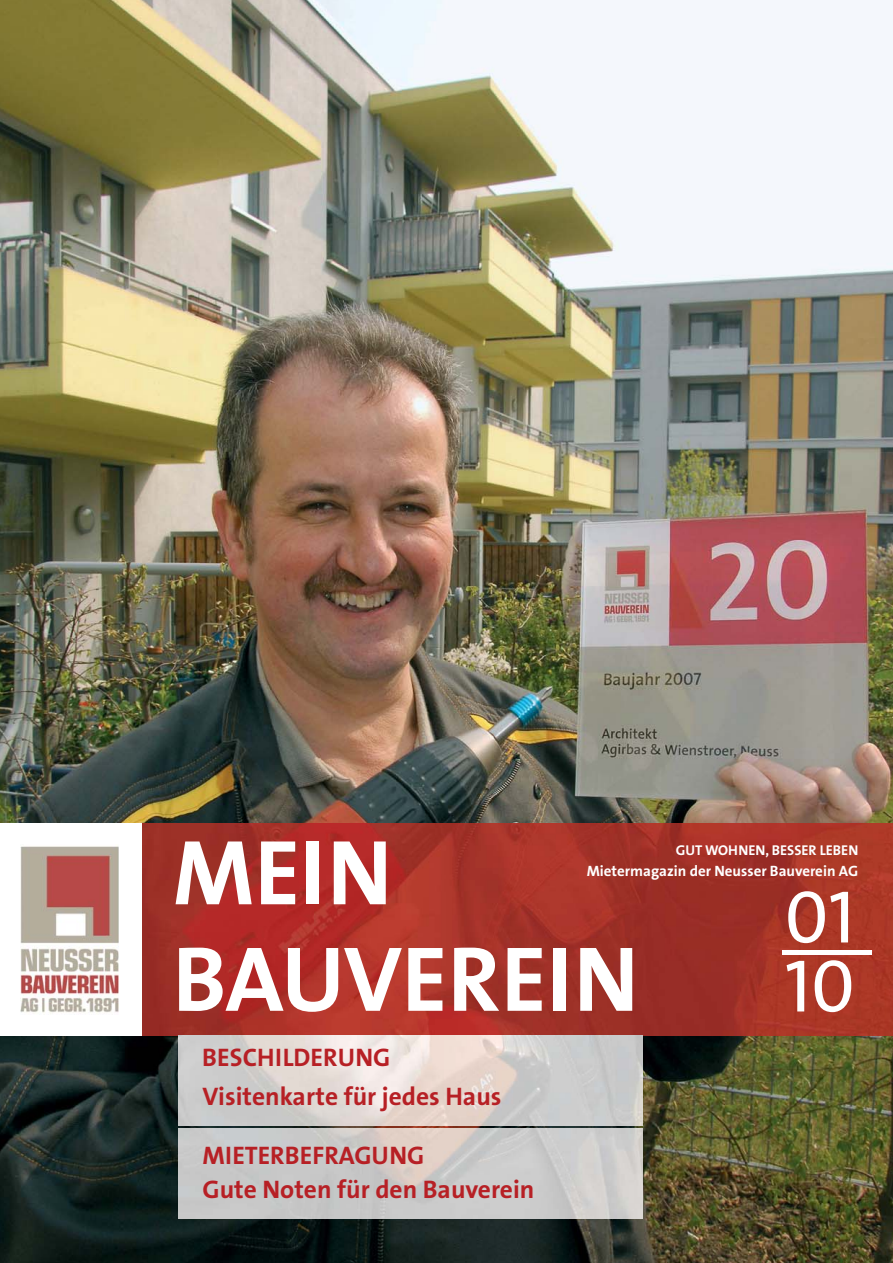
<style>
.page{position:relative;width:893px;height:1263px;background:#fff}
.page>*{position:absolute;margin:0;border:0;box-sizing:border-box;transform-origin:0 0}
.t1{font:93px/106.5px "The Sans Bold Caps";color:#fff}
.t2{font:75px/69px "The Sans Caps";color:#fff}
.t3{font:700 25.5px "The Sans B7";color:#b72025}
.t4{font:25.5px "The Sans Bold Caps";color:#b72025}
.t5{font:700 15px "The Sans B7";color:#fff}
.t6{font:14.25px "The Sans Bold Caps";color:#fff}
</style>
<div class="page">
<img style="left:0;top:0;width:893px;height:1263px">
<img style="left:141px;top:823px;width:752px;height:213px">
<div style="left:0;top:823px;width:141px;height:213px;background:#fff"></div>
<img style="left:20px;top:846px;width:98px;height:168px">
<img style="left:179px;top:1036px;width:463px;height:89px">
<img style="left:179px;top:1129px;width:463px;height:89px">
<hr style="left:782px;top:951px;width:89px;height:4px;background:#fff">
<h1 class="t1" style="left:173px;top:819px;width:468px">MEIN<br>BAUVEREIN</h1>
<p class="t6" style="left:676px;top:841px;width:184px">GUT WOHNEN, BESSER LEBEN</p>
<p class="t5" style="left:587px;top:863px;width:273px">Mietermagazin der Neusser Bauverein AG</p>
<h2 class="t2" style="left:785px;top:882px;width:72px">01<br>10</h2>
<p class="t4" style="left:202px;top:1042px;width:190px">BESCHILDERUNG</p>
<p class="t3" style="left:203px;top:1084px;width:300px">Visitenkarte für jedes Haus</p>
<p class="t4" style="left:203px;top:1140px;width:223px">MIETERBEFRAGUNG</p>
<p class="t3" style="left:202px;top:1177px;width:333px">Gute Noten für den Bauverein</p>
</div>
